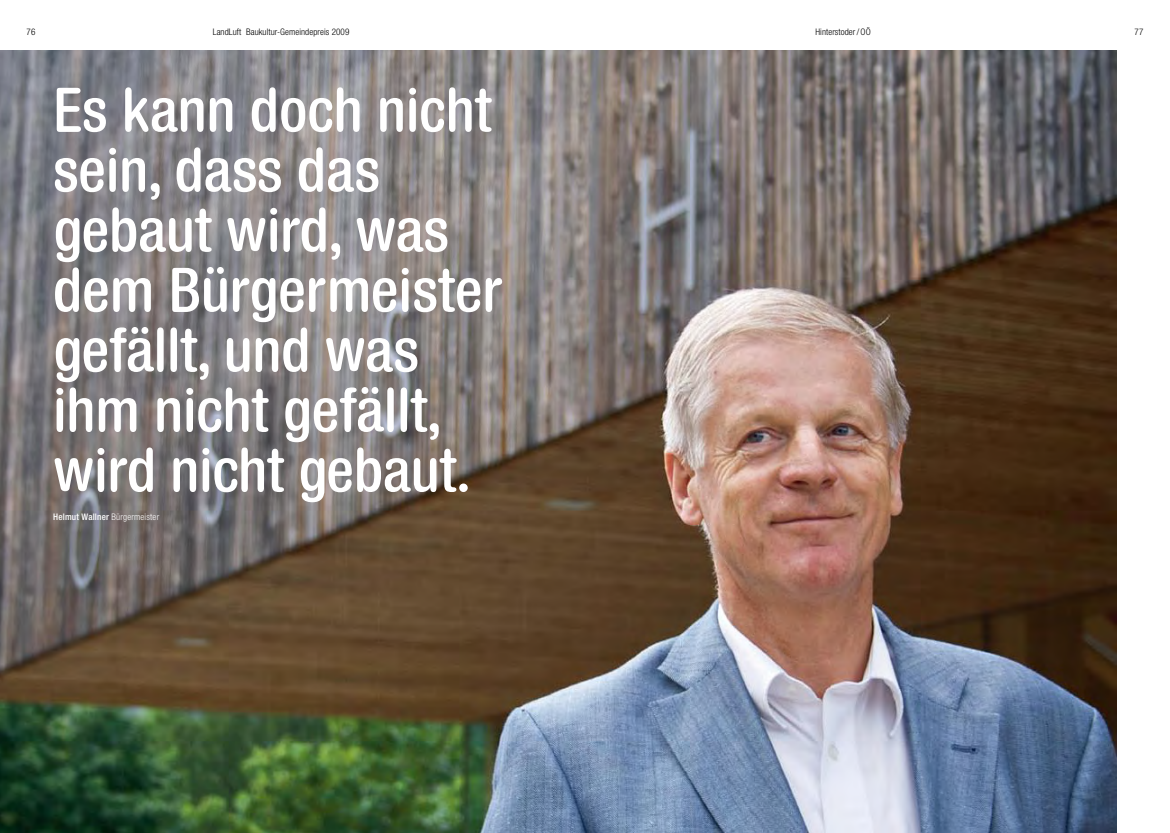
<style>
.page{position:relative;width:1170px;height:833px;background:#fff}
.page>*{position:absolute;margin:0;border:0;box-sizing:border-box;transform-origin:0 0}
.t1{font:500 condensed 60px/60px "Helverondo";color:#fff}
.t2{font:300 condensed 9px "Helvetica Neue LT Std";letter-spacing:.01em;color:#000}
.t3{font:500 condensed 9px "Helvetica Neue LT Std";letter-spacing:.025em;color:#fff}
.s1{font-weight:300}
</style>
<div class="page">
<img style="left:0;top:50px;width:1116px;height:783px">
<p class="t2" style="left:27px;top:27px;width:6px">76</p>
<p class="t2" style="left:815px;top:27px;width:57px">Hinterstoder/ OÖ</p>
<p class="t2" style="left:1134px;top:27px;width:6px">77</p>
<p class="t2" style="left:213px;top:27px;width:138px">LandLuft Baukultur-Gemeindepreis 2009</p>
<p class="t1" style="left:53px;top:79px;width:451px">Es kann doch nicht sein, dass das gebaut wird, was dem Bürgermeister gefällt, und was ihm nicht gefällt, wird nicht gebaut.</p>
<p class="t3" style="left:53px;top:511px;width:107px">Helmut Wallner <span class="s1">Bürgermeister</span></p>
</div>
